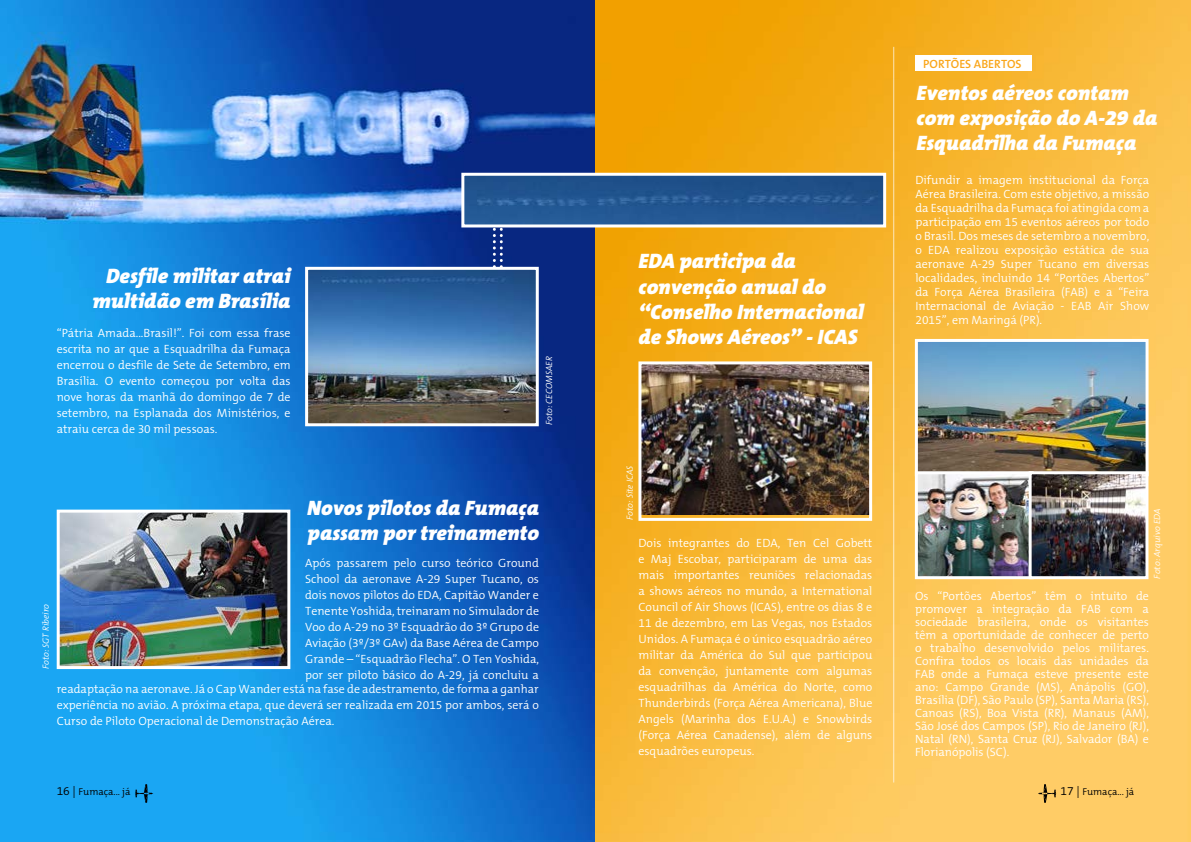
<style>
.page{position:relative;width:1191px;height:842px;background:#fff}
.page>*{position:absolute;margin:0;border:0;box-sizing:border-box;transform-origin:0 0}
.t1{font:italic 900 21px/25.2px "The Mix B9";color:#fff}
.t2{font:300 12px/16px "The Mix B4";color:#fff;text-align:justify}
.t3{font:600 12px "The Mix B6";color:#faa61a}
.t4{font:300 10px "The Mix B4";color:#000}
.t5{font:italic 300 9px "The Mix B4";color:#fff}
.s1{font-size:12px}
</style>
<div class="page">
<img style="left:0;top:0;width:1191px;height:842px">
<svg style="left:135px;top:784px;width:18px;height:19px"></svg>
<svg style="left:1038px;top:784px;width:19px;height:19px"></svg>
<svg style="left:493px;top:227px;width:10px;height:40px"></svg>
<img style="left:309px;top:271px;width:226px;height:151px">
<div style="left:305px;top:267px;width:234px;height:159px;border:3px solid #fff"></div>
<img style="left:465px;top:177px;width:417px;height:46px">
<div style="left:461px;top:173px;width:425px;height:54px;border:3px solid #fff"></div>
<img style="left:642px;top:365px;width:226px;height:150px">
<div style="left:638px;top:361px;width:234px;height:160px;border:3px solid #fff"></div>
<img style="left:919px;top:343px;width:225px;height:128px">
<div style="left:915px;top:339px;width:233px;height:137px;border:3px solid #fff"></div>
<img style="left:919px;top:475px;width:109px;height:100px">
<div style="left:915px;top:471px;width:118px;height:108px;border:3px solid #fff"></div>
<img style="left:1032px;top:475px;width:112px;height:100px">
<div style="left:1028px;top:471px;width:120px;height:108px;border:3px solid #fff"></div>
<img style="left:61px;top:514px;width:225px;height:151px">
<div style="left:57px;top:510px;width:233px;height:159px;border:3px solid #fff"></div>
<div style="left:915px;top:55px;width:116px;height:16px;background:#fff"></div>
<hr style="left:893px;top:47px;width:1px;height:735px;background:#fff">
<h1 class="t1" style="left:93px;top:264px;width:200px;text-align:right">Desfile militar atrai multidão em Brasília</h1>
<p class="t2" style="left:57px;top:325px;width:235px">“Pátria Amada...Brasil!”. Foi com essa frase escrita no ar que a Esquadrilha da Fumaça encerrou o desfile de Sete de Setembro, em Brasília. O evento começou por volta das nove horas da manhã do domingo de 7 de setembro, na Esplanada dos Ministérios, e atraiu cerca de 30 mil pessoas.</p>
<p class="t5" style="left:544px;top:425px;width:71px;rotate:-90deg">Foto: CECOMSAER</p>
<h1 class="t1" style="left:307px;top:496px;width:233px">Novos pilotos da Fumaça passam por treinamento</h1>
<p class="t2" style="left:305px;top:555px;width:235px">Após passarem pelo curso teórico Ground School da aeronave A-29 Super Tucano, os dois novos pilotos do EDA, Capitão Wander e Tenente Yoshida, treinaram no Simulador de Voo do A-29 no 3º Esquadrão do 3º Grupo de Aviação (3º/3º GAv) da Base Aérea de Campo Grande – “Esquadrão Flecha”. O Ten Yoshida, por ser piloto básico do A-29, já concluiu a</p>
<p class="t5" style="left:41px;top:669px;width:67px;rotate:-90deg">Foto: SGT Ribeiro</p>
<p class="t2" style="left:57px;top:681px;width:483px">readaptação na aeronave. Já o Cap Wander está na fase de adestramento, de forma a ganhar experiência no avião. A próxima etapa, que deverá ser realizada em 2015 por ambos, será o Curso de Piloto Operacional de Demonstração Aérea.</p>
<p class="t4" style="left:57px;top:786px;width:75px"><span class="s1">16 |</span> Fumaça... já</p>
<h1 class="t1" style="left:638px;top:249px;width:227px">EDA participa da convenção anual do “Conselho Internacional de Shows Aéreos” - ICAS</h1>
<p class="t3" style="left:923px;top:57px;width:100px">PORTÕES ABERTOS</p>
<h1 class="t1" style="left:916px;top:81px;width:242px">Eventos aéreos contam com exposição do A-29 da<br>Esquadrilha da Fumaça</h1>
<p class="t2" style="left:915px;top:174px;width:235px;line-height:14px">Difundir a imagem institucional da Força Aérea Brasileira. Com este objetivo, a missão da Esquadrilha da Fumaça foi atingida com a participação em 15 eventos aéreos por todo o Brasil. Dos meses de setembro a novembro, o EDA realizou exposição estática de sua aeronave A-29 Super Tucano em diversas localidades, incluindo 14 “Portões Abertos” da Força Aérea Brasileira (FAB) e a “Feira Internacional de Aviação - EAB Air Show 2015”, em Maringá (PR).</p>
<p class="t5" style="left:625px;top:520px;width:56px;rotate:-90deg">Foto: Site ICAS</p>
<p class="t2" style="left:638px;top:535px;width:235px">Dois integrantes do EDA, Ten Cel Gobett e Maj Escobar, participaram de uma das mais importantes reuniões relacionadas a shows aéreos no mundo, a International Council of Air Shows (ICAS), entre os dias 8 e 11 de dezembro, em Las Vegas, nos Estados Unidos. A Fumaça é o único esquadrão aéreo militar da América do Sul que participou da convenção, juntamente com algumas esquadrilhas da América do Norte, como Thunderbirds (Força Aérea Americana), Blue Angels (Marinha dos E.U.A.) e Snowbirds (Força Aérea Canadense), além de alguns esquadrões europeus.</p>
<p class="t5" style="left:1152px;top:578px;width:72px;rotate:-90deg">Foto: Arquivo EDA</p>
<p class="t2" style="left:915px;top:590px;width:235px;line-height:13px">Os “Portões Abertos” têm o intuito de promover a integração da FAB com a sociedade brasileira, onde os visitantes têm a oportunidade de conhecer de perto o trabalho desenvolvido pelos militares.<br>Confira todos os locais das unidades da FAB onde a Fumaça esteve presente este ano: Campo Grande (MS), Anápolis (GO), Brasília (DF), São Paulo (SP), Santa Maria (RS), Canoas (RS), Boa Vista (RR), Manaus (AM), São José dos Campos (SP), Rio de Janeiro (RJ), Natal (RN), Santa Cruz (RJ), Salvador (BA) e Florianópolis (SC).</p>
<p class="t4" style="left:1060px;top:786px;width:75px"><span class="s1">17 |</span> Fumaça... já</p>
</div>
